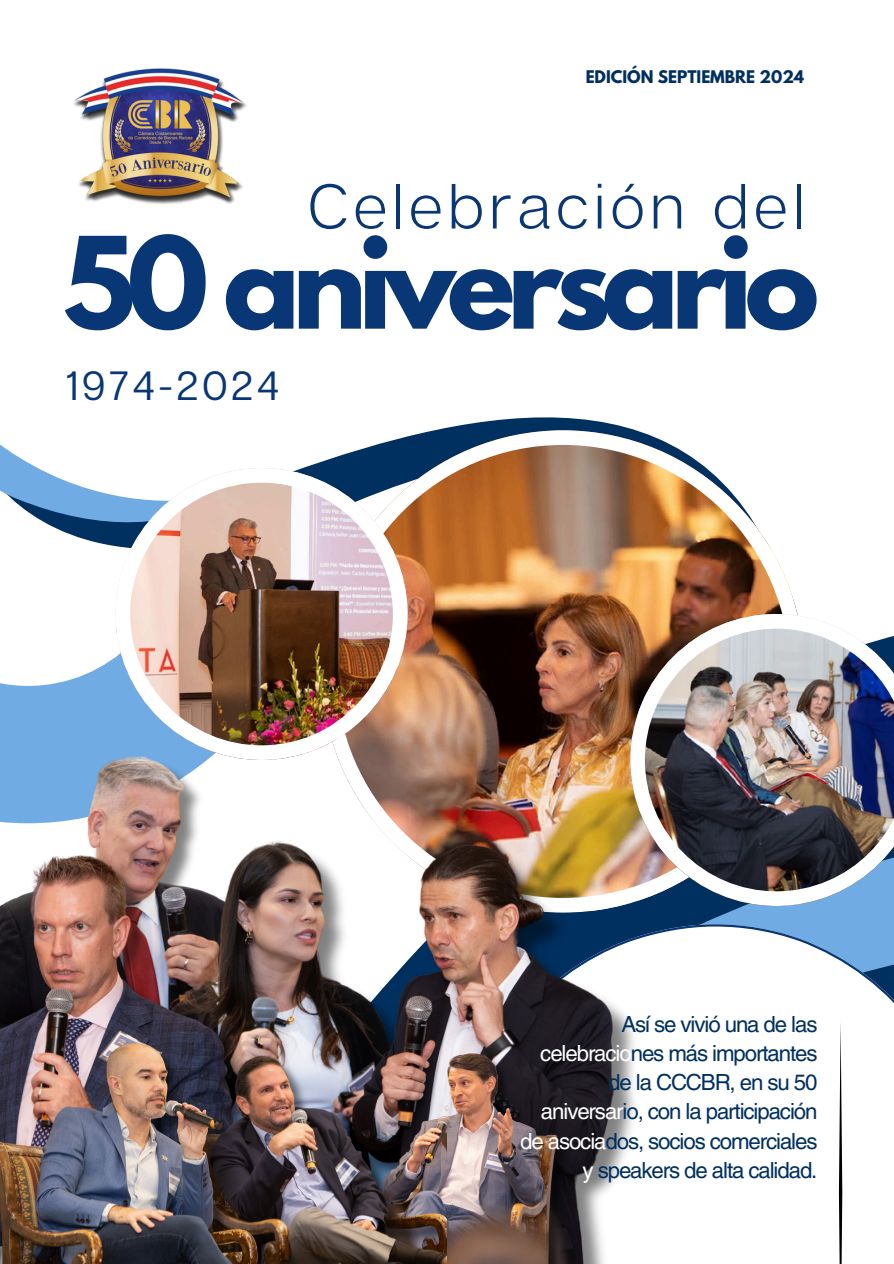
<style>
.page{position:relative;width:894px;height:1264px;background:#fff}
.page>*{position:absolute;margin:0;border:0;box-sizing:border-box;transform-origin:0 0}
.t1{font:700 112.5px "League Spartan";letter-spacing:-.07em;color:#093675}
.t2{font:300 63px "Articulat CF";letter-spacing:.085em;color:#093675}
.t3{font:40.8px "Articulat CF";letter-spacing:.085em;color:#093675}
.t4{font:22.2px/29.2px "Helvetica LT Pro";letter-spacing:-.05em;color:#003060;text-align:right}
.t5{font:700 15.45px "League Spartan";color:#003060}
.s1{color:#fff}
</style>
<div class="page">
<div style="left:714px;top:906px;width:179px;height:18px;background:#70abe3"></div>
<svg style="left:69px;top:657px;width:46px;height:23px"></svg>
<svg style="left:436px;top:417px;width:199px;height:13px;fill:#003060"></svg>
<svg style="left:0;top:444px;width:115px;height:102px"></svg>
<img style="left:322px;top:430px;width:481px;height:482px">
<img style="left:630px;top:614px;width:263px;height:291px">
<img style="left:115px;top:468px;width:292px;height:212px">
<svg style="left:714px;top:924px;width:179px;height:296px"></svg>
<img style="left:0;top:680px;width:495px;height:143px">
<img style="left:134px;top:742px;width:580px;height:191px">
<img style="left:0;top:823px;width:273px;height:139px">
<img style="left:322px;top:734px;width:347px;height:247px">
<img style="left:446px;top:981px;width:189px;height:282px">
<img style="left:189px;top:933px;width:257px;height:330px">
<img style="left:0;top:962px;width:288px;height:301px">
<img style="left:73px;top:68px;width:174px;height:136px">
<svg style="left:838px;top:1021px;width:4px;height:242px"></svg>
<p class="t5" style="left:585px;top:69px;width:220px">EDICIÓN SEPTIEMBRE 2024</p>
<p class="t2" style="left:307px;top:167px;width:498px">Celebración del</p>
<p class="t1" style="left:63px;top:227px;width:757px">50 aniversario</p>
<p class="t3" style="left:66px;top:360px;width:215px">1974-2024</p>
<p class="t4" style="left:520px;top:1011px;width:299px">Así se vivió una de las <span class="s1">celebracio</span>nes más importantes de la CCCBR, en su 50 <span class="s1">aniversar</span>io, con la participación <span class="s1">de asocia</span>dos, socios comerciales <span class="s1">y</span> speakers de alta calidad.</p>
</div>
